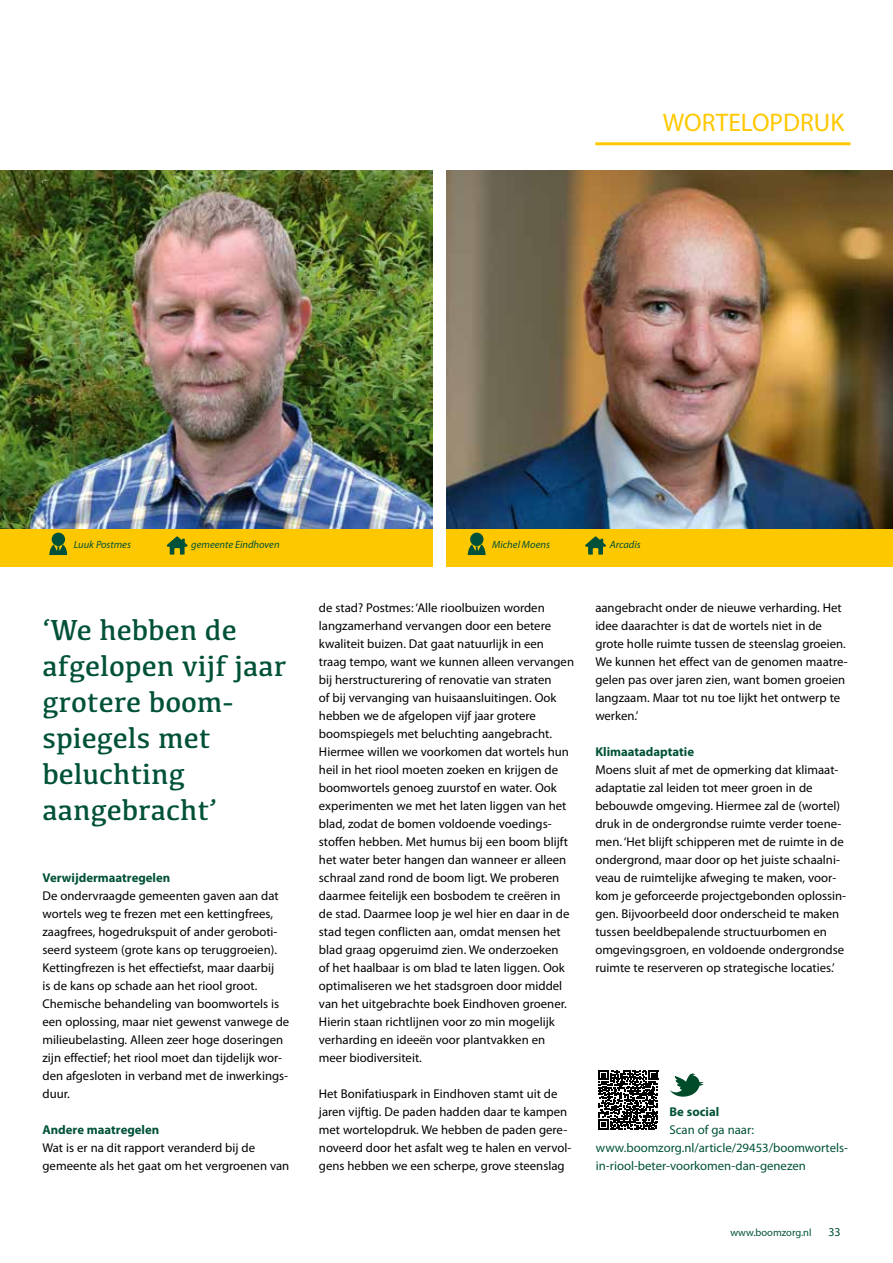
<style>
.page{position:relative;width:893px;height:1263px;background:#fff}
.page>*{position:absolute;margin:0;border:0;box-sizing:border-box;transform-origin:0 0}
.t1{font:30px/36px "Kefa";color:#005139}
.t2{font:25.5px "Myriad Pro";color:#fec800}
.t3{font:12.75px/18px "Myriad Pro";color:#000}
.t4{font:12.75px/18px "Myriad Pro";color:#005139}
.t5{font:700 12.75px "Myriad Pro";color:#005139}
.t6{font:12px "Myriad Pro";color:#005139}
.t7{font:italic 10.5px "Myriad Pro";color:#005139}
.t8{font:10.5px "Myriad Pro";color:#005139}
</style>
<div class="page">
<hr style="left:595px;top:142px;width:255px;height:3px;background:#fec800">
<img style="left:446px;top:170px;width:447px;height:359px">
<img style="left:0;top:170px;width:432px;height:359px">
<div style="left:0;top:529px;width:432px;height:37px;background:#fec800"></div>
<div style="left:446px;top:529px;width:447px;height:37px;background:#fec800"></div>
<svg style="left:49px;top:545px;width:18px;height:10px"></svg>
<div style="left:52px;top:533px;width:13px;height:13px;background:#005139;border-radius:50%"></div>
<svg style="left:468px;top:545px;width:18px;height:10px"></svg>
<div style="left:470px;top:533px;width:13px;height:13px;background:#005139;border-radius:50%"></div>
<svg style="left:167px;top:536px;width:20px;height:19px"></svg>
<svg style="left:585px;top:536px;width:21px;height:19px"></svg>
<svg style="left:598px;top:1070px;width:60px;height:60px"></svg>
<svg style="left:670px;top:1073px;width:33px;height:24px"></svg>
<h2 class="t2" style="left:663px;top:107px;width:183px">WORTELOPDRUK</h2>
<p class="t7" style="left:74px;top:538px;width:59px">Luuk Postmes</p>
<p class="t7" style="left:191px;top:538px;width:90px">gemeente Eindhoven</p>
<p class="t7" style="left:492px;top:538px;width:59px">Michel Moens</p>
<p class="t7" style="left:610px;top:538px;width:32px">Arcadis</p>
<h1 class="t1" style="left:43px;top:611px;width:245px">‘We hebben de afgelopen vijf jaar grotere boom&shy;spiegels met beluchting aangebracht’</h1>
<p class="t5" style="left:43px;top:869px;width:129px">Verwijdermaatregelen</p>
<p class="t3" style="left:43px;top:887px;width:248px">De ondervraagde gemeenten gaven aan dat wortels weg te frezen met een kettingfrees, zaagfrees, hogedrukspuit of ander geroboti&shy;seerd systeem (grote kans op teruggroeien).<br>Kettingfrezen is het effectiefst, maar daarbij<br>is de kans op schade aan het riool groot.<br>Chemische behandeling van boomwortels is een oplossing, maar niet gewenst vanwege de milieubelasting. Alleen zeer hoge doseringen zijn effectief; het riool moet dan tijdelijk wor&shy;den afgesloten in verband met de inwerkings&shy;duur.</p>
<p class="t5" style="left:43px;top:1121px;width:118px">Andere maatregelen</p>
<p class="t3" style="left:43px;top:1139px;width:248px">Wat is er na dit rapport veranderd bij de gemeente als het gaat om het vergroenen van</p>
<p class="t3" style="left:319px;top:599px;width:257px">de stad? Postmes: ‘Alle rioolbuizen worden langzamerhand vervangen door een betere kwaliteit buizen. Dat gaat natuurlijk in een traag tempo, want we kunnen alleen vervangen bij herstructurering of renovatie van straten<br>of bij vervanging van huisaansluitingen. Ook hebben we de afgelopen vijf jaar grotere boomspiegels met beluchting aangebracht.<br>Hiermee willen we voorkomen dat wortels hun heil in het riool moeten zoeken en krijgen de boomwortels genoeg zuurstof en water. Ook experimenten we met het laten liggen van het blad, zodat de bomen voldoende voedings&shy;stoffen hebben. Met humus bij een boom blijft het water beter hangen dan wanneer er alleen schraal zand rond de boom ligt. We proberen daarmee feitelijk een bosbodem te creëren in de stad. Daarmee loop je wel hier en daar in de stad tegen conflicten aan, omdat mensen het blad graag opgeruimd zien. We onderzoeken<br>of het haalbaar is om blad te laten liggen. Ook optimaliseren we het stadsgroen door middel van het uitgebrachte boek Eindhoven groener.<br>Hierin staan richtlijnen voor zo min mogelijk verharding en ideeën voor plantvakken en meer biodiversiteit.</p>
<p class="t3" style="left:319px;top:1085px;width:254px">Het Bonifatiuspark in Eindhoven stamt uit de jaren vijftig. De paden hadden daar te kampen met wortelopdruk. We hebben de paden gere&shy;noveerd door het asfalt weg te halen en vervol&shy;gens hebben we een scherpe, grove steenslag</p>
<p class="t3" style="left:595px;top:599px;width:254px">aangebracht onder de nieuwe verharding. Het idee daarachter is dat de wortels niet in de grote holle ruimte tussen de steenslag groeien.<br>We kunnen het effect van de genomen maatre&shy;gelen pas over jaren zien, want bomen groeien langzaam. Maar tot nu toe lijkt het ontwerp te werken.’</p>
<p class="t5" style="left:595px;top:744px;width:100px">Klimaatadaptatie</p>
<p class="t3" style="left:595px;top:761px;width:252px">Moens sluit af met de opmerking dat klimaat&shy;adaptatie zal leiden tot meer groen in de bebouwde omgeving. Hiermee zal de (wortel) druk in de ondergrondse ruimte verder toene&shy;men. ‘Het blijft schipperen met de ruimte in de ondergrond, maar door op het juiste schaalni&shy;veau de ruimtelijke afweging te maken, voor&shy;kom je geforceerde projectgebonden oplossin&shy;gen. Bijvoorbeeld door onderscheid te maken tussen beeldbepalende structuurbomen en omgevingsgroen, en voldoende ondergrondse ruimte te reserveren op strategische locaties.’</p>
<p class="t5" style="left:669px;top:1103px;width:51px">Be social</p>
<p class="t4" style="left:596px;top:1121px;width:254px;text-indent:74px">Scan of ga naar: www.boomzorg.nl/article/29453/boomwortels&shy;in-riool-beter-voorkomen-dan-genezen</p>
<p class="t8" style="left:730px;top:1226px;width:83px">www.boomzorg.nl</p>
<p class="t6" style="left:828px;top:1224px;width:14px">33</p>
</div>
